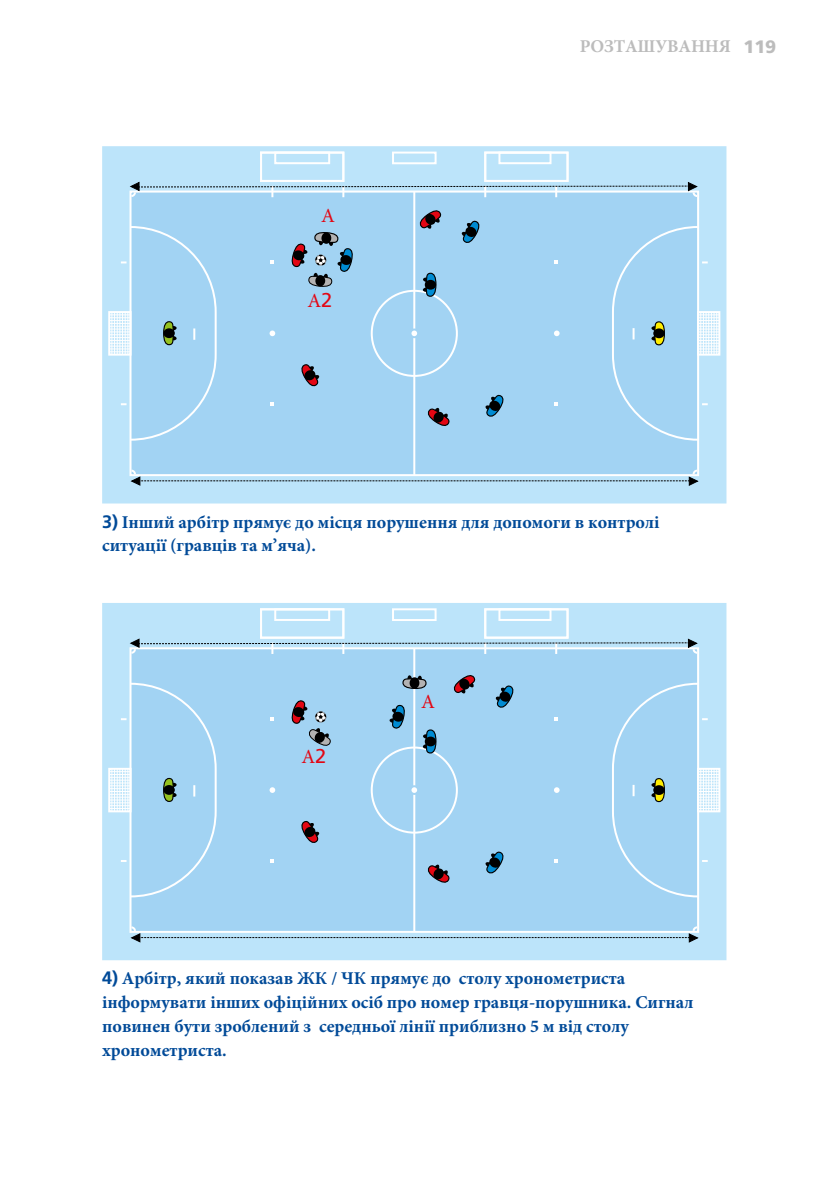
<style>
.page{position:relative;width:840px;height:1191px;background:#fff}
.page>*{position:absolute;margin:0;border:0;box-sizing:border-box;transform-origin:0 0}
.t1{font:20px "Minion Pro";color:#e30613}
.t2{font:700 18px/23.8px "Minion Pro";color:#004a98}
.t3{font:700 18px "Minion Pro";letter-spacing:-.01em;color:#bcbcbc}
.t4{font:900 18px "Frutiger LT Pro";color:#bcbcbc}
.s1{font-family:"Frutiger LT Com"}
.s2{font-family:"Frutiger LT Pro"}
</style>
<div class="page">
<div style="left:102px;top:146px;width:624px;height:357px;background:#bce4fa"></div>
<div style="left:130px;top:191px;width:567px;height:284px;background:#a2d3f3"></div>
<hr style="left:413px;top:191px;width:2px;height:284px;background:#fff">
<div style="left:370px;top:290px;width:87px;height:87px;border:2px solid #fff;border-radius:50%"></div>
<svg style="left:270px;top:402px;width:4px;height:4px"></svg>
<svg style="left:270px;top:261px;width:4px;height:3px"></svg>
<svg style="left:554px;top:402px;width:3px;height:4px"></svg>
<svg style="left:269px;top:330px;width:6px;height:6px"></svg>
<svg style="left:554px;top:330px;width:5px;height:6px"></svg>
<svg style="left:411px;top:328px;width:7px;height:10px"></svg>
<div style="left:108px;top:311px;width:23px;height:44px;border:2px solid #fff"></div>
<div style="left:696px;top:311px;width:24px;height:44px;border:2px solid #fff"></div>
<div style="left:392px;top:152px;width:44px;height:12px;border:2px solid #fff"></div>
<div style="left:484px;top:152px;width:84px;height:30px;border:2px solid #fff"></div>
<div style="left:260px;top:152px;width:84px;height:30px;border:2px solid #fff"></div>
<div style="left:498px;top:152px;width:53px;height:12px;border:2px solid #fff"></div>
<div style="left:274px;top:152px;width:56px;height:12px;border:2px solid #fff"></div>
<svg style="left:612px;top:225px;width:107px;height:217px"></svg>
<div style="left:653px;top:328px;width:11px;height:10px;background:#000;border-radius:50%"></div>
<svg style="left:485px;top:394px;width:19px;height:23px"></svg>
<svg style="left:109px;top:225px;width:108px;height:217px"></svg>
<div style="left:163px;top:328px;width:12px;height:10px;background:#000;border-radius:50%"></div>
<svg style="left:419px;top:210px;width:23px;height:19px"></svg>
<svg style="left:301px;top:364px;width:18px;height:23px"></svg>
<svg style="left:427px;top:407px;width:23px;height:19px"></svg>
<svg style="left:422px;top:272px;width:15px;height:25px"></svg>
<div style="left:424px;top:280px;width:12px;height:10px;background:#000;border-radius:50%"></div>
<svg style="left:461px;top:220px;width:19px;height:23px"></svg>
<svg style="left:129px;top:181px;width:569px;height:17px"></svg>
<svg style="left:129px;top:468px;width:570px;height:18px"></svg>
<svg style="left:291px;top:232px;width:62px;height:55px"></svg>
<div style="left:315px;top:275px;width:10px;height:12px;background:#000;border-radius:50%"></div>
<div style="left:102px;top:603px;width:624px;height:357px;background:#bce4fa"></div>
<div style="left:130px;top:648px;width:567px;height:284px;background:#a2d3f3"></div>
<hr style="left:413px;top:648px;width:2px;height:284px;background:#fff">
<div style="left:108px;top:768px;width:23px;height:44px;border:2px solid #fff"></div>
<div style="left:696px;top:768px;width:24px;height:44px;border:2px solid #fff"></div>
<div style="left:392px;top:608px;width:44px;height:13px;border:2px solid #fff"></div>
<div style="left:484px;top:608px;width:84px;height:30px;border:2px solid #fff"></div>
<div style="left:260px;top:608px;width:84px;height:30px;border:2px solid #fff"></div>
<div style="left:498px;top:608px;width:53px;height:13px;border:2px solid #fff"></div>
<div style="left:274px;top:608px;width:56px;height:13px;border:2px solid #fff"></div>
<svg style="left:129px;top:925px;width:570px;height:18px"></svg>
<svg style="left:109px;top:614px;width:610px;height:284px"></svg>
<p class="t1" style="left:321px;top:202px;width:15px">А</p>
<p class="t1" style="left:307px;top:287px;width:26px">А<span class="s1">2</span></p>
<p class="t3" style="left:579px;top:34px;width:153px">РОЗТАШУВАННЯ</p>
<p class="t4" style="left:743px;top:36px;width:34px">119</p>
<p class="t2" style="left:102px;top:510px;width:558px"><span class="s2">3)</span> Інший арбітр прямує до місця порушення для допомоги в контролі ситуації (гравців та м’яча).</p>
<p class="t1" style="left:301px;top:743px;width:26px">А<span class="s1">2</span></p>
<p class="t1" style="left:421px;top:688px;width:15px">А</p>
<p class="t2" style="left:102px;top:966px;width:592px"><span class="s2">4)</span> Арбітр, який показав ЖК / ЧК прямує до столу хронометриста інформувати інших офіційних осіб про номер гравця-порушника. Сигнал повинен бути зроблений з середньої лінії приблизно 5 м від столу хронометриста.</p>
</div>
